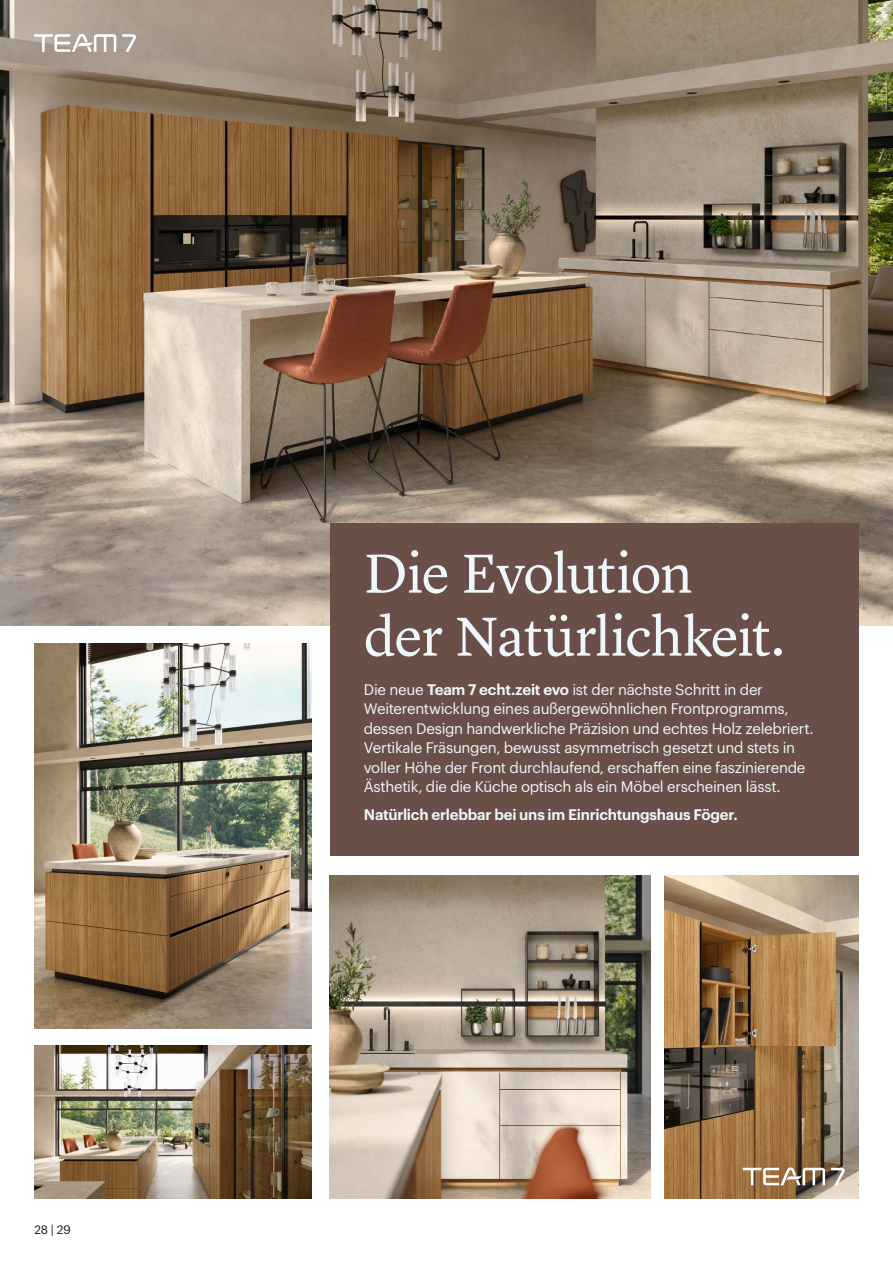
<style>
.page{position:relative;width:893px;height:1263px;background:#fff}
.page>*{position:absolute;margin:0;border:0;box-sizing:border-box;transform-origin:0 0}
.t1{font:57px/63px "Lyon Text";letter-spacing:-.025em;color:#eef8fb}
.t2{font:15px/19.5px "Graphik";letter-spacing:-.02em;color:#eef8fb}
.t3{font:600 15px "Graphik";letter-spacing:-.015em;color:#eef8fb}
.t4{font:12px "Graphik";color:#1a1a18}
.s1{font-weight:600}
</style>
<div class="page">
<img style="left:664px;top:875px;width:195px;height:323px">
<img style="left:0;top:0;width:893px;height:626px">
<div style="left:330px;top:523px;width:529px;height:333px;background:#694f47"></div>
<img style="left:330px;top:875px;width:320px;height:323px">
<img style="left:34px;top:643px;width:278px;height:385px">
<img style="left:34px;top:1045px;width:278px;height:153px">
<svg style="left:122px;top:34px;width:14px;height:18px"></svg>
<svg style="left:34px;top:34px;width:82px;height:18px"></svg>
<svg style="left:831px;top:1168px;width:14px;height:17px"></svg>
<svg style="left:743px;top:1167px;width:82px;height:18px"></svg>
<p class="t4" style="left:34px;top:1220px;width:38px">28 | 29</p>
<h1 class="t1" style="left:364px;top:537px;width:423px">Die Evolution der Natürlichkeit.</h1>
<p class="t2" style="left:364px;top:678px;width:451px">Die neue <span class="s1">Team 7 echt.zeit evo</span> ist der nächste Schritt in der Weiterentwicklung eines außergewöhnlichen Frontprogramms, dessen Design handwerkliche Präzision und echtes Holz zelebriert.<br>Vertikale Fräsungen, bewusst asymmetrisch gesetzt und stets in voller Höhe der Front durchlaufend, erschaffen eine faszinierende Ästhetik, die die Küche optisch als ein Möbel erscheinen lässt.</p>
<p class="t3" style="left:364px;top:803px;width:375px">Natürlich erlebbar bei uns im Einrichtungshaus Föger.</p>
</div>
